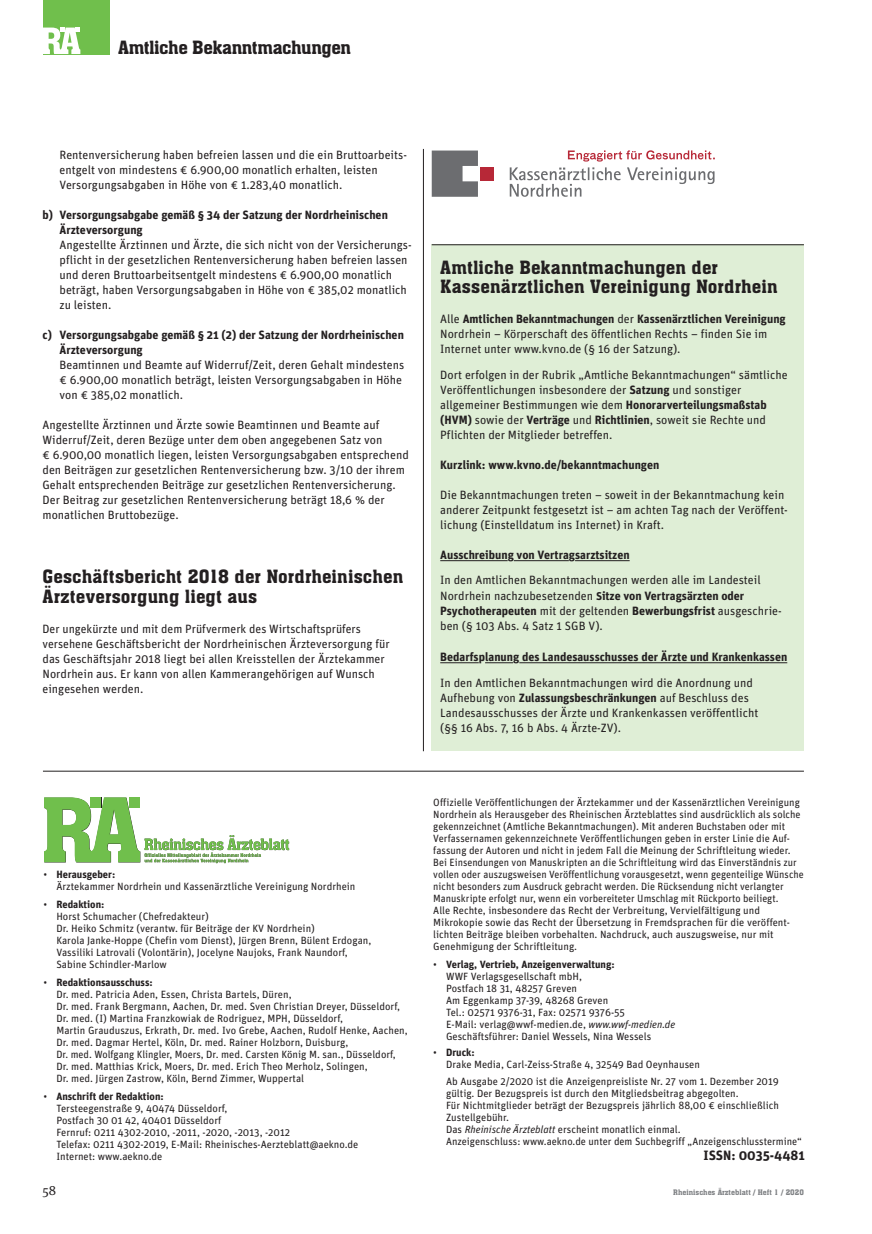
<style>
.page{position:relative;width:872px;height:1234px;background:#fff}
.page>*{position:absolute;margin:0;border:0;box-sizing:border-box;transform-origin:0 0}
.t1{font:18px/19.5px "Aachen BT";letter-spacing:.005em;color:#231f20}
.t2{font:18px "Aachen BT";letter-spacing:-.025em;color:#231f20}
.t3{font:700 13.5px "Unit";color:#231f20}
.t4{font:13.5px "Meta Serif OT";color:#231f20}
.t5{font:12px/15px "Unit";color:#231f20}
.t6{font:700 12px/15px "Unit";color:#231f20}
.t7{font:10.5px/12px "Unit";color:#231f20}
.t8{font:7.5px "Aachen BT";color:#808285}
.s1{font-weight:700}
.s2{font-weight:700;font-size:11.25px}
.s3{font-style:italic}
</style>
<div class="page">
<hr style="left:423px;top:149px;width:1px;height:602px;background:#231f20">
<div style="left:43px;top:0;width:66px;height:54px;background:#70bf4c"></div>
<svg style="left:43px;top:28px;width:37px;height:26px"></svg>
<svg style="left:568px;top:150px;width:147px;height:11px"></svg>
<svg style="left:432px;top:150px;width:46px;height:47px;background:#7e7f82"></svg>
<div style="left:480px;top:167px;width:13px;height:13px;background:#b72837"></div>
<svg style="left:510px;top:167px;width:204px;height:30px"></svg>
<div style="left:432px;top:244px;width:372px;height:507px;background:#dfeed6"></div>
<hr style="left:440px;top:560px;width:67px;height:1px;background:#231f20">
<hr style="left:514px;top:560px;width:55px;height:1px;background:#231f20">
<hr style="left:575px;top:560px;width:54px;height:1px;background:#231f20">
<hr style="left:440px;top:662px;width:39px;height:1px;background:#231f20">
<svg style="left:485px;top:662px;width:28px;height:1px"></svg>
<hr style="left:519px;top:662px;width:268px;height:1px;background:#231f20">
<hr style="left:432px;top:244px;width:372px;height:1px;background:#231f20">
<svg style="left:44px;top:797px;width:245px;height:66px"></svg>
<hr style="left:43px;top:770px;width:761px;height:1px;background:#231f20">
<h1 class="t2" style="left:118px;top:36px;width:234px">Amtliche Bekanntmachungen</h1>
<p class="t5" style="left:60px;top:147px;width:349px">Rentenversicherung haben befreien lassen und die ein Bruttoarbeits&shy;entgelt von mindestens € 6.900,00 monatlich erhalten, leisten<br>Versorgungsabgaben in Höhe von € 1.283,40 monatlich.</p>
<p class="t6" style="left:60px;top:207px;width:330px;text-indent:-17px">b) Versorgungsabgabe gemäß § 34 der Satzung der Nordrheinischen<br>Ärzteversorgung</p>
<p class="t5" style="left:60px;top:237px;width:354px">Angestellte Ärztinnen und Ärzte, die sich nicht von der Versicherungs&shy;pflicht in der gesetzlichen Rentenversicherung haben befreien lassen und deren Bruttoarbeitsentgelt mindestens € 6.900,00 monatlich beträgt, haben Versorgungsabgaben in Höhe von € 385,02 monatlich zu leisten.</p>
<p class="t6" style="left:60px;top:327px;width:346px;text-indent:-17px">c) Versorgungsabgabe gemäß § 21 (2) der Satzung der Nordrheinischen<br>Ärzteversorgung</p>
<p class="t5" style="left:60px;top:357px;width:346px">Beamtinnen und Beamte auf Widerruf/Zeit, deren Gehalt mindestens € 6.900,00 monatlich beträgt, leisten Versorgungsabgaben in Höhe von € 385,02 monatlich.</p>
<p class="t5" style="left:43px;top:417px;width:368px">Angestellte Ärztinnen und Ärzte sowie Beamtinnen und Beamte auf Widerruf/Zeit, deren Bezüge unter dem oben angegebenen Satz von<br>€ 6.900,00 monatlich liegen, leisten Versorgungsabgaben entsprechend den Beiträgen zur gesetzlichen Rentenversicherung bzw. 3/10 der ihrem Gehalt entsprechenden Beiträge zur gesetzlichen Rentenversicherung.<br>Der Beitrag zur gesetzlichen Rentenversicherung beträgt 18,6 % der monatlichen Bruttobezüge.</p>
<h1 class="t1" style="left:43px;top:566px;width:362px">Geschäftsbericht 2018 der Nordrheinischen<br>Ärzteversorgung liegt aus</h1>
<p class="t5" style="left:43px;top:621px;width:349px">Der ungekürzte und mit dem Prüfvermerk des Wirtschaftsprüfers versehene Geschäftsbericht der Nordrheinischen Ärzteversorgung für das Geschäftsjahr 2018 liegt bei allen Kreisstellen der Ärztekammer Nordrhein aus. Er kann von allen Kammerangehörigen auf Wunsch eingesehen werden.</p>
<h1 class="t1" style="left:440px;top:257px;width:339px">Amtliche Bekanntmachungen der<br>Kassenärztlichen Vereinigung Nordrhein</h1>
<p class="t5" style="left:440px;top:311px;width:347px">Alle <span class="s1">Amtlichen Bekanntmachungen</span> der <span class="s1">Kassenärztlichen Vereinigung<br></span>Nordrhein – Körperschaft des öffentlichen Rechts – finden Sie im<br>Internet unter www.kvno.de (§ 16 der Satzung).</p>
<p class="t5" style="left:440px;top:367px;width:349px">Dort erfolgen in der Rubrik „Amtliche Bekanntmachungen“ sämtliche Veröffentlichungen insbesondere der <span class="s1">Satzung</span> und sonstiger allgemeiner Bestimmungen wie dem <span class="s1">Honorarverteilungsmaßstab (HVM)</span> sowie der <span class="s1">Verträge</span> und <span class="s1">Richtlinien</span>, soweit sie Rechte und Pflichten der Mitglieder betreffen.</p>
<p class="t6" style="left:440px;top:457px;width:220px">Kurzlink: www.kvno.de/bekanntmachungen</p>
<p class="t5" style="left:440px;top:487px;width:348px">Die Bekanntmachungen treten – soweit in der Bekanntmachung kein anderer Zeitpunkt festgesetzt ist – am achten Tag nach der Veröffent&shy;lichung (Einstelldatum ins Internet) in Kraft.</p>
<p class="t6" style="left:440px;top:547px;width:191px">Ausschreibung von Vertragsarztsitzen</p>
<p class="t5" style="left:440px;top:572px;width:343px">In den Amtlichen Bekanntmachungen werden alle im Landesteil Nordrhein nachzubesetzenden <span class="s2">S</span><span class="s1">itze von Vertragsärzten oder Psychotherapeuten</span> mit der geltenden <span class="s1">Bewerbungsfrist</span> ausgeschrie&shy;ben (§ 103 Abs. 4 Satz 1 SGB V).</p>
<p class="t6" style="left:440px;top:649px;width:348px">Bedarfsplanung des Landesausschusses der Ärzte und Krankenkassen</p>
<p class="t5" style="left:440px;top:674px;width:320px">In den Amtlichen Bekanntmachungen wird die Anordnung und Aufhebung von <span class="s1">Zulassungsbeschränkungen</span> auf Beschluss des Landesausschusses der Ärzte und Krankenkassen veröffentlicht (§§ 16 Abs. 7, 16 b Abs. 4 Ärzte-ZV).</p>
<p class="t7" style="left:56px;top:867px;width:301px;text-indent:-13px">• <span class="s1">Herausgeber:<br></span>Ärztekammer Nordrhein und Kassenärztliche Vereinigung Nordrhein</p>
<p class="t7" style="left:56px;top:897px;width:316px;text-indent:-13px">• <span class="s1">Redaktion:<br></span>Horst Schumacher (Chefredakteur)<br>Dr. Heiko Schmitz (verantw. für Beiträge der KV Nordrhein)<br>Karola Janke-Hoppe (Chefin vom Dienst), Jürgen Brenn, Bülent Erdogan, Vassiliki Latrovali (Volontärin), Jocelyne Naujoks, Frank Naundorf, Sabine Schindler-Marlow</p>
<p class="t7" style="left:56px;top:975px;width:353px;text-indent:-13px">• <span class="s1">Redaktionsausschuss:<br></span>Dr. med. Patricia Aden, Essen, Christa Bartels, Düren,<br>Dr. med. Frank Bergmann, Aachen, Dr. med. Sven Christian Dreyer, Düsseldorf, Dr. med. (I) Martina Franzkowiak de Rodriguez, MPH, Düsseldorf,<br>Martin Grauduszus, Erkrath, Dr. med. Ivo Grebe, Aachen, Rudolf Henke, Aachen, Dr. med. Dagmar Hertel, Köln, Dr. med. Rainer Holzborn, Duisburg,<br>Dr. med. Wolfgang Klingler, Moers, Dr. med. Carsten König M. san., Düsseldorf, Dr. med. Matthias Krick, Moers, Dr. med. Erich Theo Merholz, Solingen,<br>Dr. med. Jürgen Zastrow, Köln, Bernd Zimmer, Wuppertal</p>
<p class="t7" style="left:56px;top:1089px;width:304px;text-indent:-13px">• <span class="s1">Anschrift der Redaktion:<br></span>Tersteegenstraße 9, 40474 Düsseldorf,<br>Postfach 30 01 42, 40401 Düsseldorf<br>Fernruf: 0211 4302-2010, -2011, -2020, -2013, -2012<br>Telefax: 0211 4302-2019, E-Mail: Rheinisches-Aerzteblatt@aekno.de Internet: www.aekno.de</p>
<p class="t7" style="left:433px;top:795px;width:372px">Offizielle Veröffentlichungen der Ärztekammer und der Kassenärztlichen Vereinigung Nordrhein als Herausgeber des Rheinischen Ärzteblattes sind ausdrücklich als solche gekennzeichnet (Amtliche Bekanntmachungen). Mit anderen Buchstaben oder mit Verfassernamen gekennzeichnete Veröffentlichungen geben in erster Linie die Auf&shy;fassung der Autoren und nicht in jedem Fall die Meinung der Schriftleitung wieder.<br>Bei Einsendungen von Manuskripten an die Schriftleitung wird das Einverständnis zur vollen oder auszugsweisen Veröffentlichung vorausgesetzt, wenn gegenteilige Wünsche nicht besonders zum Ausdruck gebracht werden. Die Rücksendung nicht verlangter Manuskripte erfolgt nur, wenn ein vorbereiteter Umschlag mit Rückporto beiliegt.<br>Alle Rechte, insbesondere das Recht der Verbreitung, Vervielfältigung und Mikrokopie sowie das Recht der Übersetzung in Fremdsprachen für die veröffent&shy;lichten Beiträge bleiben vorbehalten. Nachdruck, auch auszugsweise, nur mit Genehmigung der Schriftleitung.</p>
<p class="t7" style="left:446px;top:957px;width:230px;text-indent:-13px">• <span class="s1">Verlag, Vertrieb, Anzeigenverwaltung:<br></span>WWF Verlagsgesellschaft mbH,<br>Postfach 18 31, 48257 Greven<br>Am Eggenkamp 37-39, 48268 Greven<br>Tel.: 02571 9376-31, Fax: 02571 9376-55<br>E-Mail: verlag@wwf-medien.de, <span class="s3">www.wwf-medien.de </span>Geschäftsführer: Daniel Wessels, Nina Wessels</p>
<p class="t7" style="left:446px;top:1046px;width:255px;text-indent:-13px">• <span class="s1">Druck:<br></span>Drake Media, Carl-Zeiss-Straße 4, 32549 Bad Oeynhausen</p>
<p class="t7" style="left:446px;top:1074px;width:357px">Ab Ausgabe 2/2020 ist die Anzeigenpreisliste Nr. 27 vom 1. Dezember 2019 gültig. Der Bezugspreis ist durch den Mitgliedsbeitrag abgegolten.<br>Für Nichtmitglieder beträgt der Bezugspreis jährlich 88,00 € einschließlich Zustellgebühr.<br>Das <span class="s3">Rheinische Ärzteblatt</span> erscheint monatlich einmal.<br>Anzeigenschluss: www.aekno.de unter dem Suchbegriff „Anzeigenschlusstermine“</p>
<p class="t3" style="left:703px;top:1146px;width:103px">ISSN: 0035-4481</p>
<p class="t4" style="left:43px;top:1181px;width:15px">58</p>
<p class="t8" style="left:673px;top:1187px;width:132px">Rheinisches Ärzteblatt / Heft 1 / 2020</p>
</div>
